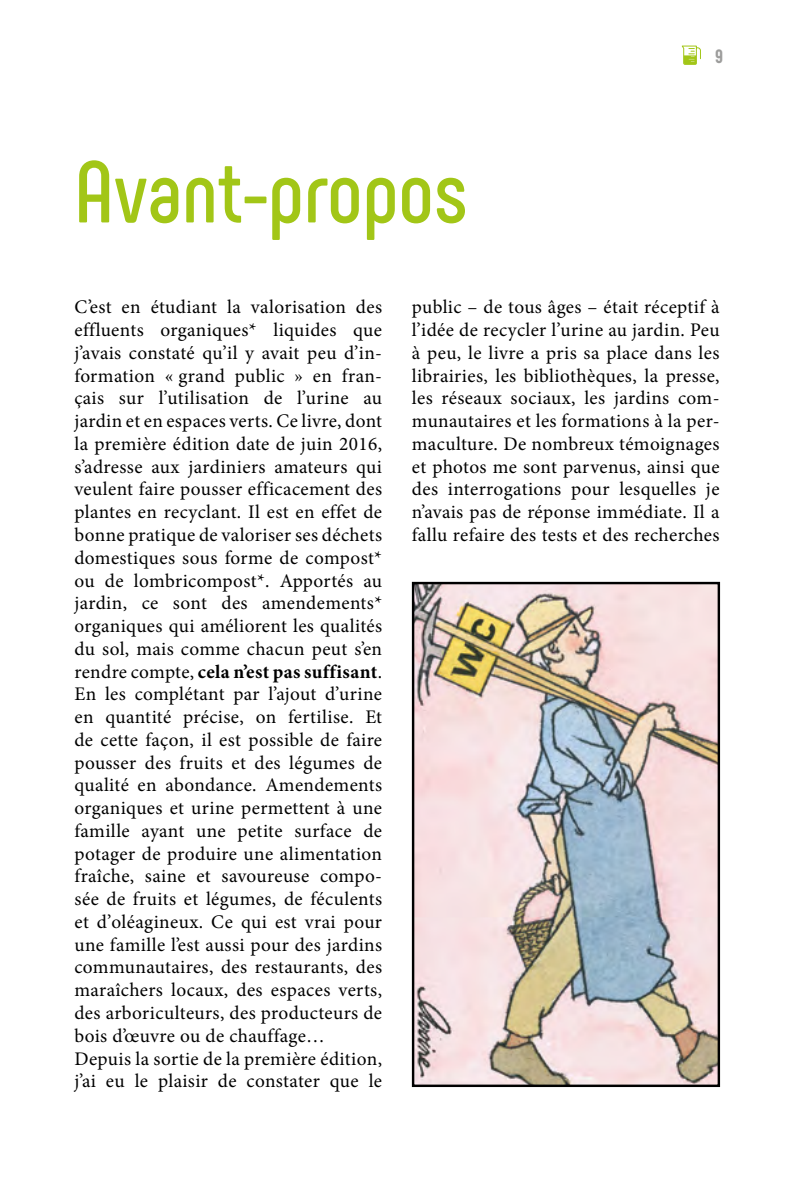
<style>
.page{position:relative;width:794px;height:1191px;background:#fff}
.page>*{position:absolute;margin:0;border:0;box-sizing:border-box;transform-origin:0 0}
.t1{font:700 87.5px "Phenomena";letter-spacing:.005em;color:#a2c617}
.t2{font:19.25px/22.8px "Minion Pro";letter-spacing:.02em;color:#000;text-align:justify}
.t3{font:800 19.25px "Phenomena";color:#9d9d9c}
.s1{font-weight:700}
</style>
<div class="page">
<svg style="left:681px;top:45px;width:20px;height:20px"></svg>
<img style="left:415px;top:585px;width:302px;height:499px">
<div style="left:412px;top:582px;width:308px;height:505px;border:2px solid #000"></div>
<h1 class="t1" style="left:74px;top:139px;width:395px">Avant-propos</h1>
<p class="t3" style="left:715px;top:44px;width:9px">9</p>
<p class="t2" style="left:74px;top:296px;width:309px;text-align:left">C’est en étudiant la valorisation des effluents organiques* liquides que j’avais constaté qu’il y avait peu d’in&shy;formation « grand public » en fran&shy;çais sur l’utilisation de l’urine au jardin et en espaces verts. Ce livre, dont la première édition date de juin 2016, s’adresse aux jardiniers amateurs qui veulent faire pousser efficacement des plantes en recyclant. Il est en effet de bonne pratique de valoriser ses déchets domestiques sous forme de compost* ou de lombricompost*. Apportés au jardin, ce sont des amendements* organiques qui améliorent les qualités du sol, mais comme chacun peut s’en rendre compte, <span class="s1">cela n’est pas suffisant</span>.<br>En les complétant par l’ajout d’urine en quantité précise, on fertilise. Et de cette façon, il est possible de faire pousser des fruits et des légumes de qualité en abondance. Amendements organiques et urine permettent à une famille ayant une petite surface de potager de produire une alimentation fraîche, saine et savoureuse compo&shy;sée de fruits et légumes, de féculents et d’oléagineux. Ce qui est vrai pour une famille l’est aussi pour des jardins communautaires, des restaurants, des maraîchers locaux, des espaces verts, des arboriculteurs, des producteurs de bois d’œuvre ou de chauffage… Depuis la sortie de la première édition, j’ai eu le plaisir de constater que le</p>
<p class="t2" style="left:412px;top:296px;width:309px">public – de tous âges – était réceptif à l’idée de recycler l’urine au jardin. Peu à peu, le livre a pris sa place dans les librairies, les bibliothèques, la presse, les réseaux sociaux, les jardins com&shy;munautaires et les formations à la per&shy;maculture. De nombreux témoignages et photos me sont parvenus, ainsi que des interrogations pour lesquelles je n’avais pas de réponse immédiate. Il a fallu refaire des tests et des recherches</p>
</div>
